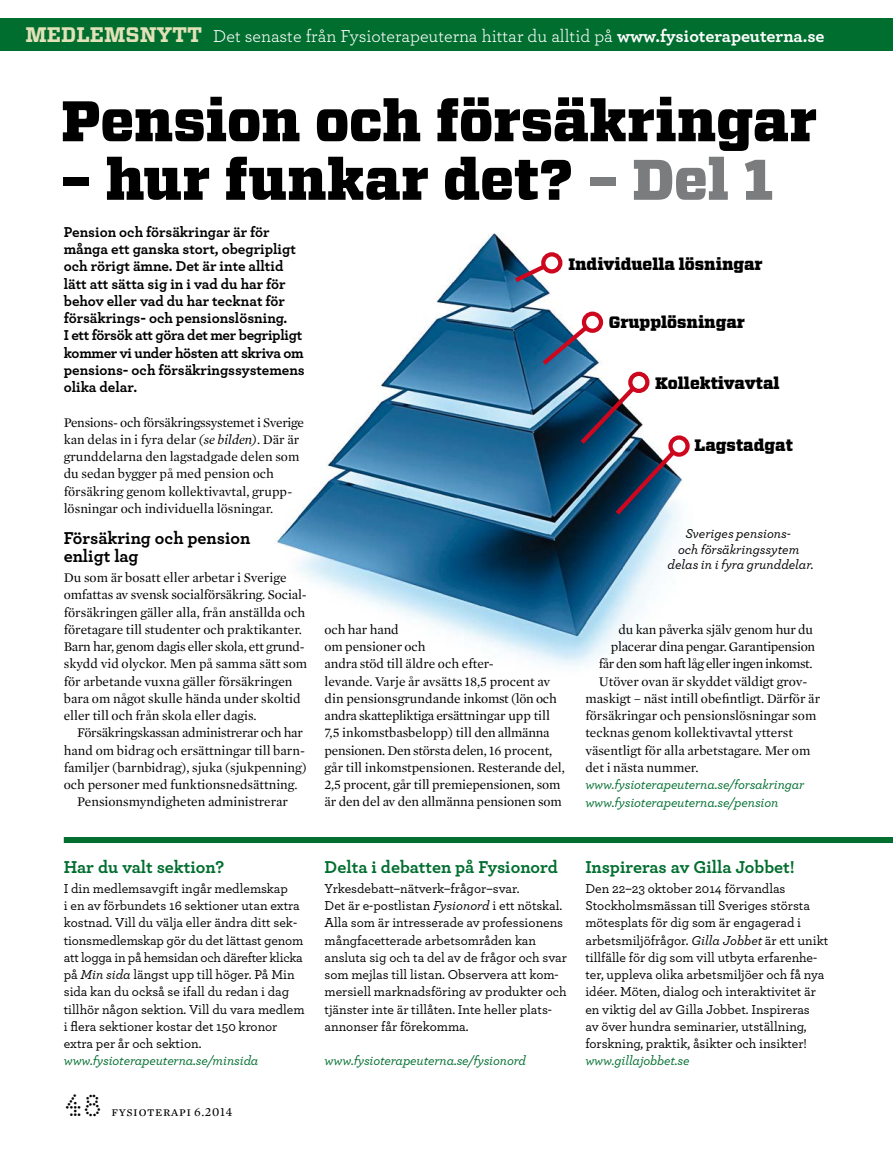
<style>
.page{position:relative;width:893px;height:1149px;background:#fff}
.page>*{position:absolute;margin:0;border:0;box-sizing:border-box;transform-origin:0 0}
.t1{font:900 57px "Vitesse";color:#000}
.t2{font:30px "Numbers Dividend";color:#000}
.t3{font:18px "Archer";color:#fff}
.t4{font:700 18px "Archer";color:#006e2f}
.t5{font:700 18px/17.2px "Archer";color:#000}
.t6{font:900 16.5px "Vitesse";color:#000}
.t7{font:700 15px/17.2px "Archer";letter-spacing:-.005em;color:#000}
.t8{font:13.5px/17.2px "Mercury Text G1";color:#000}
.t9{font:500 13.5px/17.2px "Archer";color:#000}
.t10{font:italic 500 13.5px/17.2px "Archer";letter-spacing:-.01em;color:#006e2f}
.t11{font:13.5px "Mercury Text G1";letter-spacing:-.02em;color:#000}
.t12{font:italic 500 13.5px/15.8px "Archer";color:#000;text-align:center}
.t13{font:13.5px "Mercury Text G1";letter-spacing:-.03em;color:#000}
.t14{font:13.5px "Mercury Text G1";letter-spacing:.05em;color:#000}
.s1{font-family:"Vitesse";font-weight:700;font-size:21px;color:#e2e1b8}
.s2{font-weight:700}
.s3{color:#7b7c7e}
.s4{font-style:italic}
.s5{font-size:12.75px}
</style>
<div class="page">
<img style="left:274px;top:233px;width:416px;height:433px">
<div style="left:0;top:18px;width:893px;height:32px;background:#006e2f"></div>
<div style="left:64px;top:836px;width:829px;height:6px;background:#006e2f"></div>
<div style="left:668px;top:435px;width:22px;height:21px;border:4px solid #cd071e;border-radius:50%"></div>
<svg style="left:576px;top:382px;width:103px;height:137px"></svg>
<div style="left:628px;top:371px;width:21px;height:22px;border:4px solid #cd071e;border-radius:50%"></div>
<svg style="left:538px;top:321px;width:54px;height:48px"></svg>
<div style="left:582px;top:311px;width:21px;height:22px;border:4px solid #cd071e;border-radius:50%"></div>
<svg style="left:510px;top:261px;width:40px;height:25px"></svg>
<div style="left:541px;top:252px;width:21px;height:21px;border:4px solid #cd071e;border-radius:50%"></div>
<h3 class="t3" style="left:26px;top:24px;width:800px"><span class="s1">MEDLEMSNYTT</span> Det senaste från Fysioterapeuterna hittar du alltid på <span class="s2">www.fysioterapeuterna.se</span></h3>
<h1 class="t1" style="left:61px;top:83px;width:757px">Pension och försäkringar</h1>
<h1 class="t1" style="left:61px;top:141px;width:714px">– hur funkar det? <span class="s3">– Del 1</span></h1>
<p class="t7" style="left:64px;top:222px;width:242px">Pension och försäkringar är för många ett ganska stort, obegripligt och rörigt ämne. Det är inte alltid lätt att sätta sig in i vad du har för behov eller vad du har tecknat för försäkrings- och pensionslösning.<br>I ett försök att göra det mer begripligt kommer vi under hösten att skriva om pensions- och försäkringssystemens olika delar.</p>
<p class="t8" style="left:64px;top:412px;width:242px">Pensions- och försäkringssystemet i Sverige kan delas in i fyra delar <span class="s4">(se bilden)</span>. Där är grunddelarna den lagstadgade delen som du sedan bygger på med pension och försäkring genom kollektivavtal, grupp&shy;lösningar och individuella lösningar.</p>
<h3 class="t5" style="left:64px;top:528px;width:188px">Försäkring och pension enligt lag</h3>
<p class="t8" style="left:64px;top:568px;width:245px">Du som är bosatt eller arbetar i Sverige omfattas av svensk socialförsäkring. Social&shy;försäkringen gäller alla, från anställda och företagare till studenter och praktikanter.<br>Barn har, genom dagis eller skola, ett grund&shy;skydd vid olyckor. Men på samma sätt som för arbetande vuxna gäller försäkringen bara om något skulle hända under skoltid eller till och från skola eller dagis.</p>
<p class="t11" style="left:77px;top:723px;width:227px">Försäkringskassan administrerar och har</p>
<p class="t8" style="left:64px;top:740px;width:243px">hand om bidrag och ersättningar till barn-</p>
<p class="t8" style="left:64px;top:757px;width:244px">familjer (barnbidrag), sjuka (sjukpenning)</p>
<p class="t8" style="left:64px;top:775px;width:235px">och personer med funktionsnedsättning.</p>
<p class="t8" style="left:77px;top:792px;width:212px">Pensionsmyndigheten administrerar</p>
<p class="t6" style="left:568px;top:253px;width:196px">Individuella lösningar</p>
<p class="t6" style="left:609px;top:311px;width:138px">Grupplösningar</p>
<p class="t6" style="left:655px;top:371px;width:126px">Kollektivavtal</p>
<p class="t6" style="left:694px;top:434px;width:100px">Lagstadgat</p>
<p class="t12" style="left:667px;top:524px;width:148px">Sveriges pensions-<br>och försäkringssytem delas in i fyra grunddelar.</p>
<p class="t8" style="left:325px;top:619px;width:242px">och har hand<br>om pensioner och<br>andra stöd till äldre och efter-<br>levande. Varje år avsätts 18,5 procent av din pensionsgrundande inkomst (lön och andra skattepliktiga ersättningar upp till 7,5 inkomstbasbelopp) till den allmänna pensionen. Den största delen, 16 procent, går till inkomstpensionen. Resterande del, 2,5 procent, går till premiepensionen, som är den del av den allmänna pensionen som</p>
<p class="t11" style="left:618px;top:619px;width:196px">du kan påverka själv genom hur du</p>
<p class="t11" style="left:611px;top:636px;width:206px">placerar dina pengar. Garantipension</p>
<p class="t13" style="left:599px;top:654px;width:215px">får den som haft låg eller ingen inkomst.</p>
<p class="t8" style="left:599px;top:671px;width:210px">Utöver ovan är skyddet väldigt grov-</p>
<p class="t8" style="left:585px;top:688px;width:236px">maskigt – näst intill obefintligt. Därför är</p>
<p class="t8" style="left:585px;top:706px;width:232px">försäkringar och pensionslösningar som</p>
<p class="t8" style="left:585px;top:723px;width:209px">tecknas genom kollektivavtal ytterst</p>
<p class="t8" style="left:585px;top:740px;width:226px">väsentligt för alla arbetstagare. Mer om</p>
<p class="t8" style="left:585px;top:758px;width:115px">det i nästa nummer.</p>
<p class="t10" style="left:585px;top:775px;width:220px">www.fysioterapeuterna.se/forsakringar www.fysioterapeuterna.se/pension</p>
<h3 class="t4" style="left:64px;top:852px;width:162px">Har du valt sektion?</h3>
<p class="t9" style="left:64px;top:878px;width:242px">I din medlemsavgift ingår medlemskap<br>i en av förbundets 16 sektioner utan extra kostnad. Vill du välja eller ändra ditt sek&shy;tionsmedlemskap gör du det lättast genom att logga in på hemsidan och därefter klicka på <span class="s4">Min sida</span> längst upp till höger. På Min sida kan du också se ifall du redan i dag tillhör någon sektion. Vill du vara medlem i flera sektioner kostar det 150 kronor extra per år och sektion.</p>
<p class="t10" style="left:64px;top:1051px;width:196px">www.fysioterapeuterna.se/minsida</p>
<h2 class="t2" style="left:64px;top:1091px;width:40px">48</h2>
<p class="t14" style="left:111px;top:1101px;width:123px">fysioterapi <span class="s5">6.2014</span></p>
<h3 class="t4" style="left:325px;top:852px;width:235px">Delta i debatten på Fysionord</h3>
<p class="t9" style="left:325px;top:878px;width:244px">Yrkesdebatt–nätverk–frågor–svar.<br>Det är e-postlistan <span class="s4">Fysionord</span> i ett nötskal.<br>Alla som är intresserade av professionens mångfacetterade arbetsområden kan ansluta sig och ta del av de frågor och svar som mejlas till listan. Observera att kom&shy;mersiell marknadsföring av produkter och tjänster inte är tillåten. Inte heller plats&shy;annonser får förekomma.</p>
<p class="t10" style="left:325px;top:1051px;width:203px">www.fysioterapeuterna.se/fysionord</p>
<h3 class="t4" style="left:585px;top:852px;width:211px">Inspireras av Gilla Jobbet!</h3>
<p class="t9" style="left:585px;top:878px;width:244px">Den 22–23 oktober 2014 förvandlas Stockholmsmässan till Sveriges största mötesplats för dig som är engagerad i arbetsmiljöfrågor. <span class="s4">Gilla Jobbet</span> är ett unikt tillfälle för dig som vill utbyta erfarenhe&shy;ter, uppleva olika arbetsmiljöer och få nya idéer. Möten, dialog och interaktivitet är en viktig del av Gilla Jobbet. Inspireras<br>av över hundra seminarier, utställning, forskning, praktik, åsikter och insikter!</p>
<p class="t10" style="left:585px;top:1051px;width:106px">www.gillajobbet.se</p>
</div>
